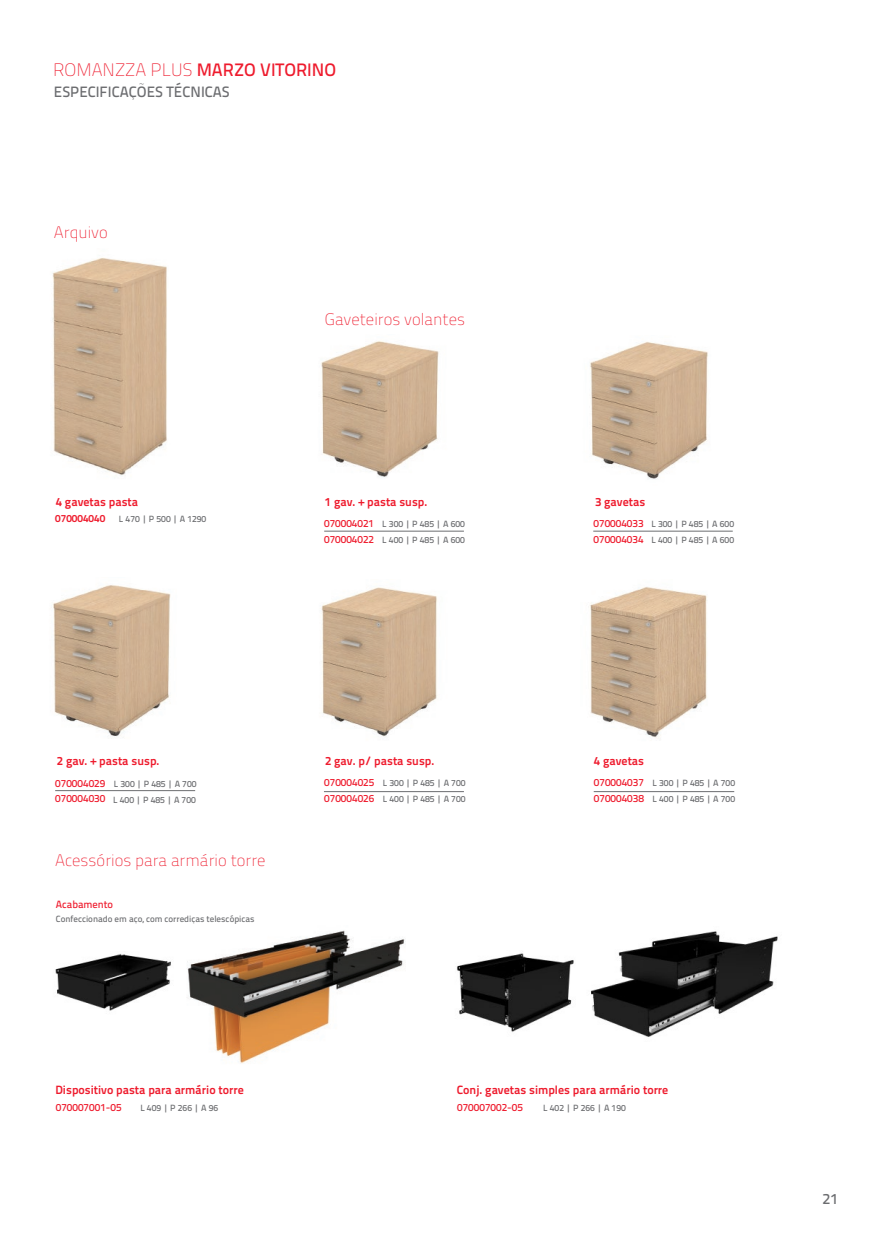
<style>
.page{position:relative;width:893px;height:1233px;background:#fff}
.page>*{position:absolute;margin:0;border:0;box-sizing:border-box;transform-origin:0 0}
.t1{font:18px "Titillium Text 14 L 600 wt";color:#ee1b2d}
.t2{font:700 16.5px "Titillium Text 14 L";color:#ee1b2d}
.t3{font:15px "Titillium Text 14 L 600 wt";color:#6c6d70}
.t4{font:12px "Titillium Text 14 L 800 wt";color:#ee1b2d}
.t5{font:10.5px "Titillium Text 14 L 600 wt";color:#ee1b2d}
.t6{font:10.5px "Titillium Text 14 L 800 wt";color:#ee1b2d}
.t7{font:9px/15.6px "Titillium Text 14 L 600 wt";color:#6c6d70}
.s1{font-family:"Titillium Text 14 L";font-weight:700}
.s2{font-size:10.5px;color:#ee1b2d}
</style>
<div class="page">
<img style="left:187px;top:930px;width:219px;height:134px">
<img style="left:590px;top:587px;width:117px;height:151px">
<img style="left:590px;top:341px;width:118px;height:138px">
<img style="left:53px;top:585px;width:118px;height:152px">
<img style="left:321px;top:587px;width:116px;height:150px">
<img style="left:321px;top:341px;width:118px;height:136px">
<img style="left:52px;top:257px;width:115px;height:219px">
<hr style="left:324px;top:531px;width:140px;height:1px;background:#6c6d70">
<hr style="left:593px;top:531px;width:140px;height:1px;background:#6c6d70">
<hr style="left:55px;top:790px;width:140px;height:1px;background:#6c6d70">
<hr style="left:324px;top:791px;width:140px;height:1px;background:#6c6d70">
<hr style="left:594px;top:791px;width:140px;height:1px;background:#6c6d70">
<img style="left:591px;top:931px;width:187px;height:106px">
<img style="left:457px;top:953px;width:117px;height:79px">
<img style="left:55px;top:954px;width:116px;height:57px">
<h1 class="t1" style="left:53px;top:59px;width:284px"><span class="s1">ROMANZZA PLUS</span> MARZO VITORINO</h1>
<h3 class="t3" style="left:54px;top:82px;width:177px">ESPECIFICAÇÕES TÉCNICAS</h3>
<h2 class="t2" style="left:54px;top:223px;width:56px">Arquivo</h2>
<h3 class="t4" style="left:56px;top:494px;width:84px">4 gavetas pasta</h3>
<p class="t6" style="left:55px;top:512px;width:52px">070004040</p>
<p class="t7" style="left:119px;top:511px;width:89px">L 470 | P 500 | A 1290</p>
<h2 class="t2" style="left:325px;top:309px;width:142px">Gaveteiros volantes</h2>
<h3 class="t4" style="left:325px;top:494px;width:104px">1 gav. + pasta susp.</h3>
<p class="t7" style="left:324px;top:516px;width:142px"><span class="s2">070004021</span> L 300 | P 485 | A 600<br><span class="s2">070004022</span> L 400 | P 485 | A 600</p>
<h3 class="t4" style="left:595px;top:494px;width:52px">3 gavetas</h3>
<p class="t7" style="left:593px;top:516px;width:142px"><span class="s2">070004033</span> L 300 | P 485 | A 600<br><span class="s2">070004034</span> L 400 | P 485 | A 600</p>
<h3 class="t4" style="left:57px;top:754px;width:104px">2 gav. + pasta susp.</h3>
<p class="t7" style="left:55px;top:776px;width:143px"><span class="s2">070004029</span> L 300 | P 485 | A 700<br><span class="s2">070004030</span> L 400 | P 485 | A 700</p>
<h2 class="t2" style="left:55px;top:851px;width:212px">Acessórios para armário torre</h2>
<p class="t5" style="left:56px;top:898px;width:59px">Acabamento</p>
<p class="t7" style="left:56px;top:911px;width:200px">Confeccionado em aço, com corrediças telescópicas</p>
<h3 class="t4" style="left:325px;top:754px;width:111px">2 gav. p/ pasta susp.</h3>
<p class="t7" style="left:324px;top:775px;width:143px"><span class="s2">070004025</span> L 300 | P 485 | A 700<br><span class="s2">070004026</span> L 400 | P 485 | A 700</p>
<h3 class="t4" style="left:594px;top:754px;width:52px">4 gavetas</h3>
<p class="t7" style="left:594px;top:775px;width:143px"><span class="s2">070004037</span> L 300 | P 485 | A 700<br><span class="s2">070004038</span> L 400 | P 485 | A 700</p>
<h3 class="t4" style="left:55px;top:1083px;width:190px">Dispositivo pasta para armário torre</h3>
<p class="t5" style="left:56px;top:1101px;width:67px">070007001-05</p>
<p class="t7" style="left:140px;top:1100px;width:79px">L 409 | P 266 | A 96</p>
<h3 class="t4" style="left:457px;top:1083px;width:213px">Conj. gavetas simples para armário torre</h3>
<p class="t5" style="left:457px;top:1101px;width:67px">070007002-05</p>
<p class="t7" style="left:543px;top:1100px;width:84px">L 402 | P 266 | A 190</p>
<h3 class="t3" style="left:822px;top:1189px;width:17px">21</h3>
</div>
